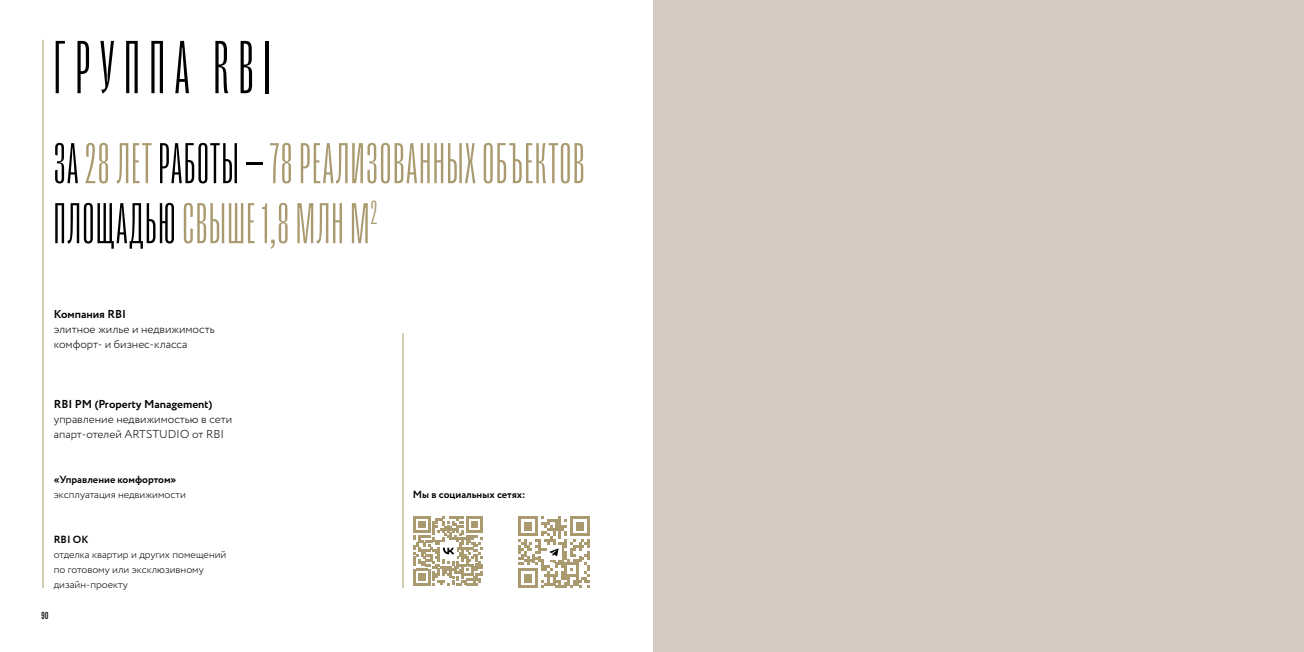
<style>
.page{position:relative;width:1304px;height:652px;background:#fff}
.page>*{position:absolute;margin:0;border:0;box-sizing:border-box;transform-origin:0 0}
.t1{font:76.5px "Right Grotesk Tall Fine";letter-spacing:.13em;color:#000}
.t2{font:58.6px/60px "Right Grotesk Tall Fine";letter-spacing:.03em;color:#a99a6f}
.t3{font:300 11.5px/15px "Circe";color:#000}
.t4{font:700 11.5px "Circe";color:#000}
.t5{font:300 10.4px/15px "Circe";color:#000}
.t6{font:700 10.4px "Circe";color:#000}
.t7{font:500 10.4px "Right Grotesk Tight";color:#000}
.s1{color:#000}
</style>
<div class="page">
<hr style="left:43px;top:40px;width:1px;height:548px;background:#a99a6f">
<hr style="left:403px;top:333px;width:1px;height:255px;background:#a99a6f">
<div style="left:653px;top:0;width:651px;height:652px;background:#d3cac4"></div>
<svg style="left:414px;top:516px;width:69px;height:69px"></svg>
<svg style="left:518px;top:516px;width:72px;height:72px"></svg>
<h1 class="t1" style="left:54px;top:30px;width:218px">ГРУППА RBI</h1>
<h2 class="t2" style="left:54px;top:134px;width:532px"><span class="s1">ЗА</span> 28 ЛЕТ <span class="s1">РАБОТЫ —</span> 78 РЕАЛИЗОВАННЫХ ОБЪЕКТОВ<br><span class="s1">ПЛОЩАДЬЮ</span> СВЫШЕ 1,8 МЛН М<sup>2</sup></h2>
<p class="t4" style="left:54px;top:307px;width:74px">Компания RBI</p>
<p class="t3" style="left:54px;top:322px;width:162px">элитное жилье и недвижимость комфорт- и бизнес-класса</p>
<p class="t4" style="left:54px;top:397px;width:160px">RBI PM (Property Management)</p>
<p class="t3" style="left:54px;top:412px;width:180px">управление недвижимостью в сети апарт-отелей ARTSTUDIO от RBI</p>
<p class="t6" style="left:54px;top:473px;width:124px">«Управление комфортом»</p>
<p class="t5" style="left:54px;top:487px;width:134px">эксплуатация недвижимости</p>
<p class="t6" style="left:54px;top:533px;width:36px">RBI OK</p>
<p class="t5" style="left:54px;top:547px;width:174px">отделка квартир и других помещений по готовому или эксклюзивному дизайн-проекту</p>
<p class="t7" style="left:42px;top:610px;width:8px">90</p>
<p class="t6" style="left:413px;top:488px;width:114px">Мы в социальных сетях:</p>
</div>
